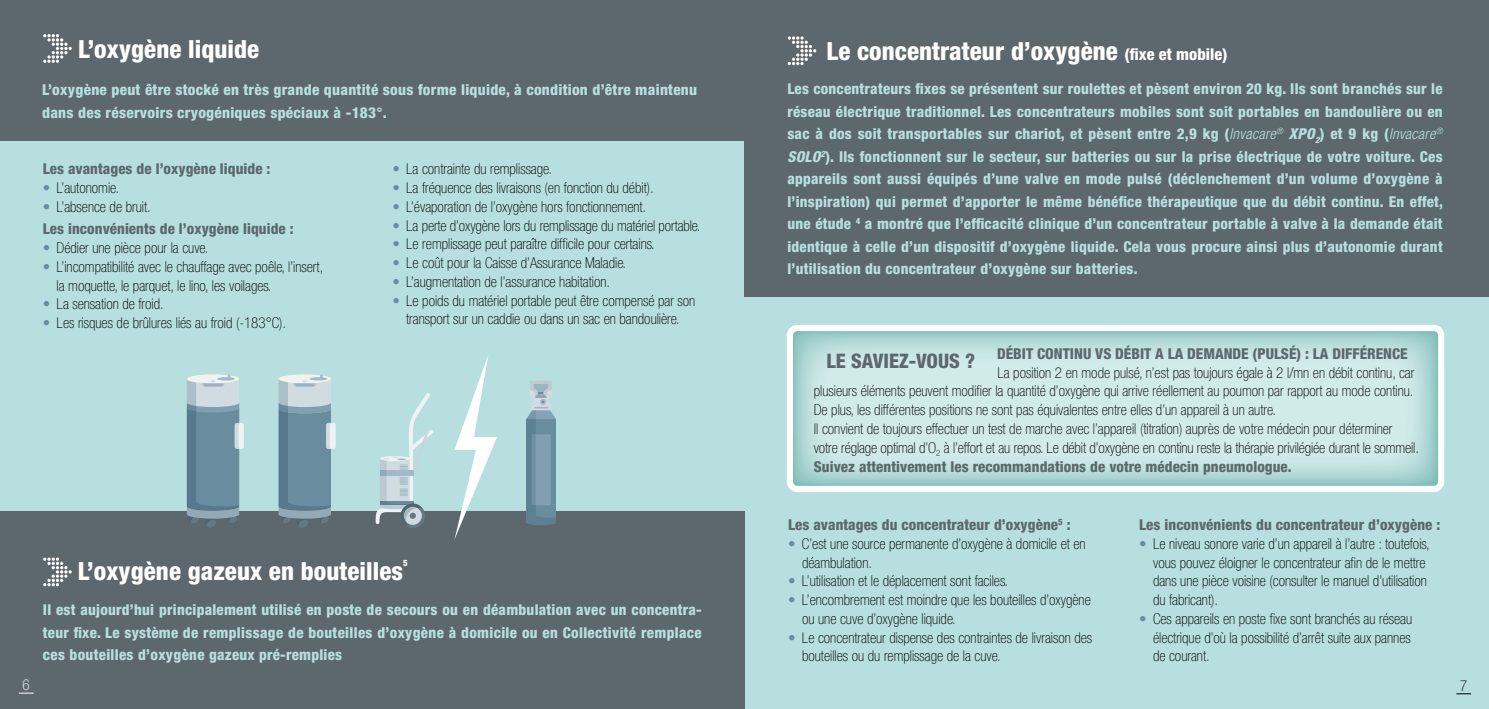
<style>
.page{position:relative;width:1489px;height:709px;background:#fff}
.page>*{position:absolute;margin:0;border:0;box-sizing:border-box;transform-origin:0 0}
.t1{font:800 condensed 25px "Helvetica Neue LT Pro";letter-spacing:.005em;color:#fff}
.t2{font:800 condensed 20px "Helvetica Neue LT Pro";color:#5d686e}
.t3{font:100 condensed 15px/18.8px "Helvetica Neue LT Pro";color:#000}
.t4{font:800 condensed 15px/22.5px "Helvetica Neue LT Pro";letter-spacing:.015em;color:#b7dfdf;text-align:justify}
.t5{font:800 condensed 15px/22.5px "Helvetica Neue LT Pro";letter-spacing:.005em;color:#5d686e}
.t6{font:100 condensed 15px "Helvetica Neue LT Pro";color:#fff}
.t7{font:800 condensed 8.75px "Helvetica Neue LT Pro";color:#fff}
.s1{font-size:16.25px}
.s2{color:#698d9f}
.s3{font-weight:100;color:#698d9f}
.s4{font-weight:100;color:#000}
.s5{font-weight:300;font-style:italic}
.s6{font-style:italic}
.s7{font-weight:800;color:#5d686e}
</style>
<div class="page">
<div style="left:744px;top:0;width:744px;height:709px;background:#b7dfdf"></div>
<div style="left:786px;top:325px;width:658px;height:167px;background:#fff;border-radius:11px"></div>
<svg style="left:793px;top:331px;width:644px;height:155px;background:#c4e2e1"></svg>
<div style="left:0;top:0;width:744px;height:709px;background:#b7dfdf"></div>
<div style="left:0;top:511px;width:744px;height:198px;background:#5d686e"></div>
<div style="left:0;top:0;width:744px;height:141px;background:#5d686e"></div>
<div style="left:744px;top:0;width:744px;height:297px;background:#5d686e"></div>
<div style="left:204px;top:516px;width:12px;height:12px;background:#647984;border-radius:50%"></div>
<div style="left:238px;top:423px;width:6px;height:26px;background:#f0f3f6;border-radius:3px"></div>
<div style="left:296px;top:516px;width:12px;height:12px;background:#647984;border-radius:50%"></div>
<div style="left:326px;top:423px;width:9px;height:26px;background:#f0f3f6;border-radius:3px"></div>
<svg style="left:454px;top:355px;width:43px;height:184px"></svg>
<svg style="left:187px;top:374px;width:53px;height:152px;background:#809caa"></svg>
<svg style="left:278px;top:374px;width:53px;height:152px;background:#809caa"></svg>
<div style="left:400px;top:503px;width:25px;height:25px;background:#647984;border-radius:50%"></div>
<svg style="left:375px;top:393px;width:59px;height:134px"></svg>
<svg style="left:526px;top:380px;width:30px;height:145px;background:#7f9fad"></svg>
<svg style="left:19px;top:692px;width:15px;height:1px"></svg>
<svg style="left:1456px;top:693px;width:14px;height:1px"></svg>
<svg style="left:43px;top:34px;width:29px;height:29px"></svg>
<svg style="left:787px;top:36px;width:29px;height:29px"></svg>
<svg style="left:43px;top:557px;width:29px;height:29px"></svg>
<h1 class="t1" style="left:78px;top:34px;width:182px">L’oxygène liquide</h1>
<h1 class="t1" style="left:826px;top:36px;width:402px">Le concentrateur d’oxygène <span class="s1">(fixe et mobile)</span></h1>
<p class="t4" style="left:42px;top:78px;width:656px">L’oxygène peut être stocké en très grande quantité sous forme liquide, à condition d’être maintenu dans des réservoirs cryogéniques spéciaux à -183°.</p>
<p class="t5" style="left:43px;top:157px;width:229px">Les avantages de l’oxygène liquide :</p>
<p class="t3" style="left:43px;top:178px;width:78px"><span class="s2">•</span> L’autonomie.</p>
<p class="t5" style="left:43px;top:195px;width:252px"><span class="s3">•</span> <span class="s4">L’absence de bruit.<br></span>Les inconvénients de l’oxygène liquide :</p>
<p class="t3" style="left:43px;top:238px;width:167px"><span class="s2">•</span> Dédier une pièce pour la cuve.</p>
<p class="t3" style="left:57px;top:257px;width:268px;text-indent:-14px"><span class="s2">•</span> L’incompatibilité avec le chauffage avec poêle, l’insert, la moquette, le parquet, le lino, les voilages.</p>
<p class="t3" style="left:43px;top:295px;width:122px"><span class="s2">•</span> La sensation de froid.</p>
<p class="t3" style="left:43px;top:313px;width:245px"><span class="s2">•</span> Les risques de brûlures liés au froid (-183°C).</p>
<p class="t3" style="left:392px;top:160px;width:161px"><span class="s2">•</span> La contrainte du remplissage.</p>
<p class="t3" style="left:392px;top:178px;width:263px"><span class="s2">•</span> La fréquence des livraisons (en fonction du débit).</p>
<p class="t3" style="left:392px;top:197px;width:255px"><span class="s2">•</span> L’évaporation de l’oxygène hors fonctionnement.</p>
<p class="t3" style="left:392px;top:216px;width:309px"><span class="s2">•</span> La perte d’oxygène lors du remplissage du matériel portable.</p>
<p class="t3" style="left:392px;top:235px;width:264px"><span class="s2">•</span> Le remplissage peut paraître difficile pour certains.</p>
<p class="t3" style="left:392px;top:253px;width:235px"><span class="s2">•</span> Le coût pour la Caisse d’Assurance Maladie.</p>
<p class="t3" style="left:392px;top:272px;width:219px"><span class="s2">•</span> L’augmentation de l’assurance habitation.</p>
<p class="t3" style="left:392px;top:291px;width:304px;text-align:center"><span class="s2">•</span> Le poids du matériel portable peut être compensé par son transport sur un caddie ou dans un sac en bandoulière.</p>
<h1 class="t1" style="left:78px;top:555px;width:327px">L’oxygène gazeux en bouteilles</h1>
<p class="t7" style="left:403px;top:557px;width:6px">5</p>
<p class="t4" style="left:43px;top:598px;width:660px">Il est aujourd’hui principalement utilisé en poste de secours ou en déambulation avec un concentra&shy;teur fixe. Le système de remplissage de bouteilles d’oxygène à domicile ou en Collectivité remplace ces bouteilles d’oxygène gazeux pré-remplies</p>
<p class="t4" style="left:787px;top:77px;width:657px">Les concentrateurs fixes se présentent sur roulettes et pèsent environ 20 kg. Ils sont branchés sur le réseau électrique traditionnel. Les concentrateurs mobiles sont soit portables en bandoulière ou en sac à dos soit transportables sur chariot, et pèsent entre 2,9 kg (<span class="s5">Invacare</span><sup>®</sup> <span class="s6">XPO</span><sub>2</sub>) et 9 kg (<span class="s5">Invacare</span><sup>® </sup><span class="s6">SOLO</span><sup>2</sup>). Ils fonctionnent sur le secteur, sur batteries ou sur la prise électrique de votre voiture. Ces appareils sont aussi équipés d’une valve en mode pulsé (déclenchement d’un volume d’oxygène à l’inspiration) qui permet d’apporter le même bénéfice thérapeutique que du débit continu. En effet, une étude <sup>4</sup> a montré que l’efficacité clinique d’un concentrateur portable à valve à la demande était identique à celle d’un dispositif d’oxygène liquide. Cela vous procure ainsi plus d’autonomie durant l’utilisation du concentrateur d’oxygène sur batteries.</p>
<p class="t5" style="left:997px;top:342px;width:412px">DÉBIT CONTINU VS DÉBIT A LA DEMANDE (PULSÉ) : LA DIFFÉRENCE</p>
<p class="t3" style="left:813px;top:363px;width:606px;text-indent:184px">La position 2 en mode pulsé, n’est pas toujours égale à 2 l/mn en débit continu, car plusieurs éléments peuvent modifier la quantité d’oxygène qui arrive réellement au poumon par rapport au mode continu.<br>De plus, les différentes positions ne sont pas équivalentes entre elles d’un appareil à un autre.<br>Il convient de toujours effectuer un test de marche avec l’appareil (titration) auprès de votre médecin pour déterminer votre réglage optimal d’O<sub>2</sub> à l’effort et au repos. Le débit d’oxygène en continu reste la thérapie privilégiée durant le sommeil.<br><span class="s7">Suivez attentivement les recommandations de votre médecin pneumologue.</span></p>
<h2 class="t2" style="left:826px;top:349px;width:150px">LE SAVIEZ-VOUS ?</h2>
<p class="t5" style="left:788px;top:513px;width:284px">Les avantages du concentrateur d’oxygène<sup>5</sup> :</p>
<p class="t3" style="left:802px;top:534px;width:285px;text-indent:-14px"><span class="s2">•</span> C’est une source permanente d’oxygène à domicile et en déambulation.</p>
<p class="t3" style="left:788px;top:571px;width:221px"><span class="s2">•</span> L’utilisation et le déplacement sont faciles.</p>
<p class="t3" style="left:802px;top:590px;width:290px;text-indent:-14px"><span class="s2">•</span> L’encombrement est moindre que les bouteilles d’oxygène ou une cuve d’oxygène liquide.</p>
<p class="t3" style="left:802px;top:628px;width:292px;text-indent:-14px"><span class="s2">•</span> Le concentrateur dispense des contraintes de livraison des bouteilles ou du remplissage de la cuve.</p>
<p class="t5" style="left:1139px;top:513px;width:302px">Les inconvénients du concentrateur d’oxygène :</p>
<p class="t3" style="left:1152px;top:534px;width:278px;text-indent:-14px"><span class="s2">•</span> Le niveau sonore varie d’un appareil à l’autre : toutefois, vous pouvez éloigner le concentrateur afin de le mettre dans une pièce voisine (consulter le manuel d’utilisation du fabricant).</p>
<p class="t3" style="left:1152px;top:609px;width:261px;text-align:justify;text-indent:-14px"><span class="s2">•</span> Ces appareils en poste fixe sont branchés au réseau électrique d’où la possibilité d’arrêt suite aux pannes de courant.</p>
<p class="t6" style="left:23px;top:676px;width:9px">6</p>
<p class="t3" style="left:1459px;top:676px;width:9px">7</p>
</div>
